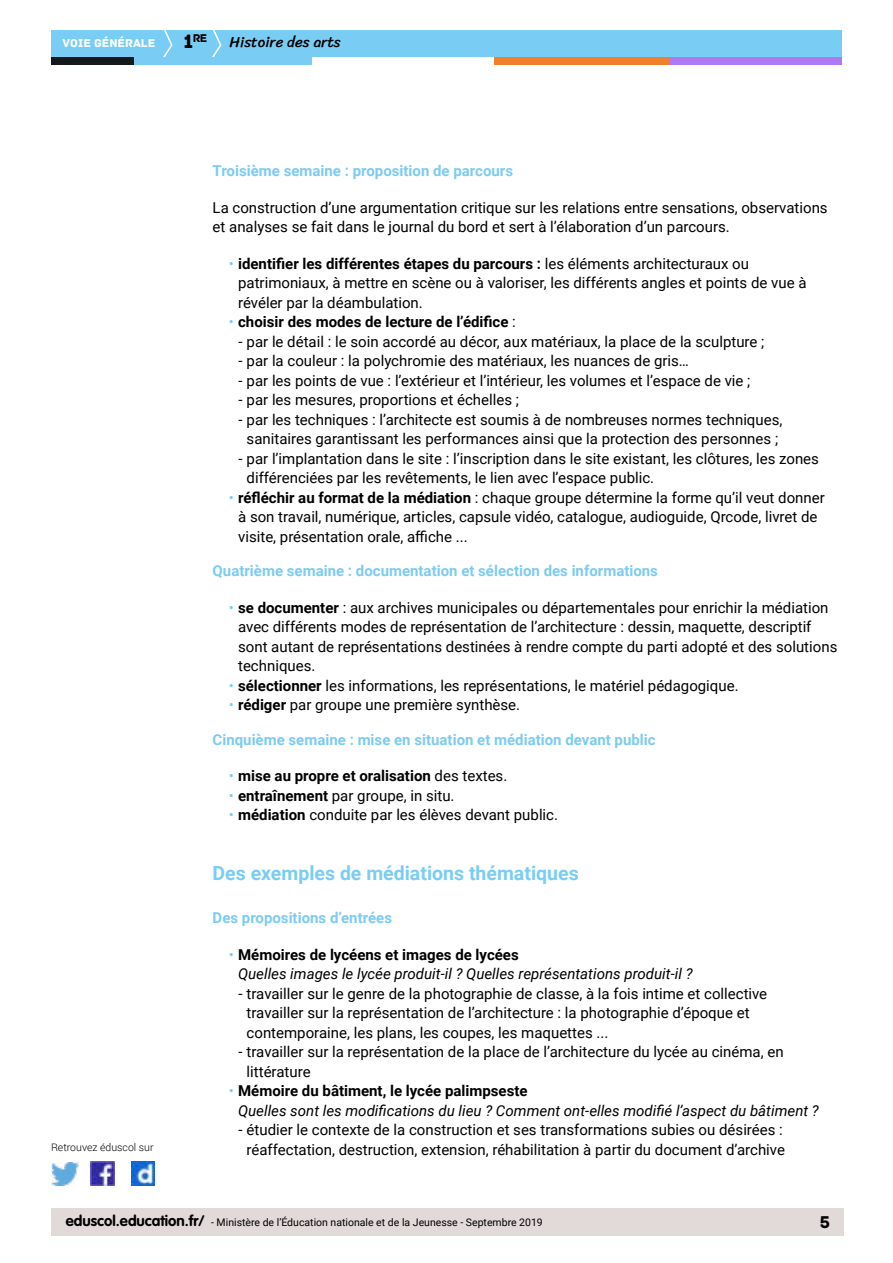
<style>
.page{position:relative;width:893px;height:1263px;background:#fff}
.page>*{position:absolute;margin:0;border:0;box-sizing:border-box;transform-origin:0 0}
.t1{font:700 19.5px "Roboto";color:#79cdf4}
.t2{font:18px "Archive";color:#000}
.t3{font:15px/19.5px "Roboto";color:#000}
.t4{font:italic 15px/19.5px "Roboto";color:#000}
.t5{font:700 15px "Roboto";color:#7dcbf1}
.t6{font:700 15px "Roboto";color:#000}
.t7{font:15px "Sriracha";color:#000}
.t8{font:12px "Archive";color:#fff}
.t9{font:11.85px "Archive";color:#000}
.t10{font:10.5px "Roboto";color:#000}
.t11{font:300 10.5px "Roboto";color:#000}
.s1{font-size:20.4px}
.s2{color:#79cdf4}
.s3{font-weight:700}
.s4{font-weight:400;color:#79cdf4}
.s5{font-weight:400}
.s6{font-style:normal;color:#79cdf4}
.s7{font-weight:700;font-style:normal}
.s8{font-family:"VAG Rounded Std";font-weight:700;font-size:15px}
</style>
<div class="page">
<div style="left:51px;top:30px;width:791px;height:27px;background:#79cdf4"></div>
<svg style="left:163px;top:30px;width:10px;height:27px"></svg>
<svg style="left:212px;top:30px;width:10px;height:27px"></svg>
<div style="left:133px;top:57px;width:179px;height:8px;background:#79cdf4"></div>
<div style="left:51px;top:57px;width:82px;height:8px;background:#141a1c"></div>
<div style="left:667px;top:57px;width:175px;height:8px;background:#b078f2"></div>
<div style="left:494px;top:57px;width:175px;height:8px;background:#f0802b"></div>
<div style="left:51px;top:1209px;width:792px;height:27px;background:#e1dad8"></div>
<img style="left:91px;top:1162px;width:23px;height:23px">
<img style="left:51px;top:1163px;width:28px;height:22px">
<img style="left:132px;top:1162px;width:22px;height:23px">
<p class="t9" style="left:183px;top:31px;width:25px"><span class="s1">1</span>re</p>
<p class="t8" style="left:63px;top:36px;width:94px">VOIE GÉNÉRALE</p>
<p class="t7" style="left:230px;top:33px;width:113px">Histoire des arts</p>
<p class="t11" style="left:51px;top:1140px;width:104px">Retrouvez éduscol sur</p>
<p class="t5" style="left:213px;top:160px;width:302px">Troisième semaine : proposition de parcours</p>
<p class="t3" style="left:213px;top:197px;width:617px">La construction d’une argumentation critique sur les relations entre sensations, observations et analyses se fait dans le journal du bord et sert à l’élaboration d’un parcours.</p>
<p class="t3" style="left:238px;top:253px;width:570px;text-indent:-9px"><span class="s2">•</span> <span class="s3">identifier les différentes étapes du parcours :</span> les éléments architecturaux ou patrimoniaux, à mettre en scène ou à valoriser, les différents angles et points de vue à révéler par la déambulation.</p>
<p class="t6" style="left:229px;top:311px;width:288px"><span class="s4">•</span> choisir des modes de lecture de l’édifice <span class="s5">:</span></p>
<p class="t3" style="left:238px;top:331px;width:527px">- par le détail : le soin accordé au décor, aux matériaux, la place de la sculpture ;</p>
<p class="t3" style="left:238px;top:350px;width:452px">- par la couleur : la polychromie des matériaux, les nuances de gris…</p>
<p class="t3" style="left:238px;top:370px;width:514px">- par les points de vue : l’extérieur et l’intérieur, les volumes et l’espace de vie ;</p>
<p class="t3" style="left:238px;top:389px;width:282px">- par les mesures, proportions et échelles ;</p>
<p class="t3" style="left:238px;top:409px;width:545px;text-align:center">- par les techniques : l’architecte est soumis à de nombreuses normes techniques, sanitaires garantissant les performances ainsi que la protection des personnes ;</p>
<p class="t3" style="left:247px;top:448px;width:574px;text-indent:-8px">- par l’implantation dans le site : l’inscription dans le site existant, les clôtures, les zones différenciées par les revêtements, le lien avec l’espace public.</p>
<p class="t3" style="left:238px;top:487px;width:588px;text-indent:-9px"><span class="s2">•</span> <span class="s3">réfléchir au format de la médiation</span> : chaque groupe détermine la forme qu’il veut donner à son travail, numérique, articles, capsule vidéo, catalogue, audioguide, Qrcode, livret de visite, présentation orale, affiche ...</p>
<p class="t5" style="left:213px;top:560px;width:447px">Quatrième semaine : documentation et sélection des informations</p>
<p class="t3" style="left:238px;top:597px;width:601px;text-indent:-9px"><span class="s2">•</span> <span class="s3">se documenter</span> : aux archives municipales ou départementales pour enrichir la médiation avec différents modes de représentation de l’architecture : dessin, maquette, descriptif sont autant de représentations destinées à rendre compte du parti adopté et des solutions techniques.</p>
<p class="t3" style="left:229px;top:675px;width:511px"><span class="s2">•</span> <span class="s3">sélectionner</span> les informations, les représentations, le matériel pédagogique.</p>
<p class="t3" style="left:229px;top:694px;width:293px"><span class="s2">•</span> <span class="s3">rédiger</span> par groupe une première synthèse.</p>
<p class="t5" style="left:213px;top:729px;width:445px">Cinquième semaine : mise en situation et médiation devant public</p>
<p class="t6" style="left:229px;top:765px;width:280px"><span class="s4">•</span> mise au propre et oralisation <span class="s5">des textes.</span></p>
<p class="t3" style="left:229px;top:785px;width:227px"><span class="s2">•</span> <span class="s3">entraînement</span> par groupe, in situ.</p>
<p class="t3" style="left:229px;top:804px;width:331px"><span class="s2">•</span> <span class="s3">médiation</span> conduite par les élèves devant public.</p>
<h1 class="t1" style="left:213px;top:859px;width:368px">Des exemples de médiations thématiques</h1>
<p class="t5" style="left:213px;top:907px;width:181px">Des propositions d’entrées</p>
<p class="t4" style="left:238px;top:944px;width:456px;text-indent:-9px"><span class="s6">•</span> <span class="s7">Mémoires de lycéens et images de lycées<br></span>Quelles images le lycée produit-il ? Quelles représentations produit-il ?</p>
<p class="t3" style="left:247px;top:983px;width:522px;text-indent:-8px">- travailler sur le genre de la photographie de classe, à la fois intime et collective travailler sur la représentation de l’architecture : la photographie d’époque et contemporaine, les plans, les coupes, les maquettes ...</p>
<p class="t3" style="left:247px;top:1041px;width:538px;text-indent:-8px">- travailler sur la représentation de la place de l’architecture du lycée au cinéma, en littérature</p>
<p class="t4" style="left:238px;top:1080px;width:582px;text-indent:-9px"><span class="s6">•</span> <span class="s7">Mémoire du bâtiment, le lycée palimpseste<br></span>Quelles sont les modifications du lieu ? Comment ont-elles modifié l’aspect du bâtiment ?</p>
<p class="t3" style="left:238px;top:1119px;width:548px;text-align:center">- étudier le contexte de la construction et ses transformations subies ou désirées : réaffectation, destruction, extension, réhabilitation à partir du document d’archive</p>
<p class="t10" style="left:66px;top:1215px;width:478px"><span class="s8">eduscol.education.fr/</span> - Ministère de l’Éducation nationale et de la Jeunesse - Septembre 2019</p>
<p class="t2" style="left:820px;top:1211px;width:12px">5</p>
</div>
